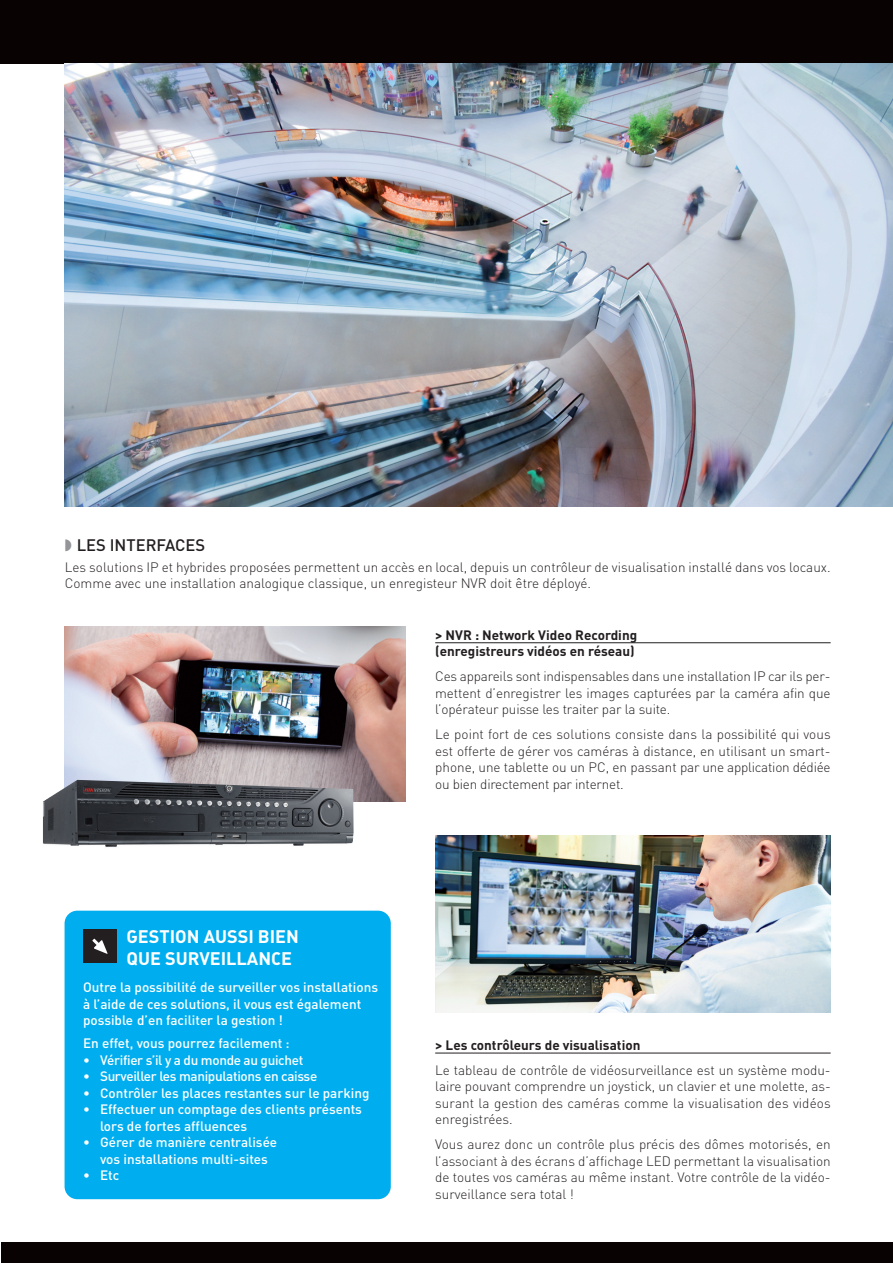
<style>
.page{position:relative;width:893px;height:1263px;background:#fff}
.page>*{position:absolute;margin:0;border:0;box-sizing:border-box;transform-origin:0 0}
.t1{font:700 18px/22.5px "DIN";color:#fff}
.t2{font:500 16.5px "DIN";color:#231f20}
.t3{font:300 13.5px/16.5px "DIN";color:#231f20;text-align:justify}
.t4{font:500 13.5px/16.5px "DIN";color:#fff}
.t5{font:700 13.5px/16.5px "DIN";color:#231f20}
.t6{font:500 13.5px "DIN";letter-spacing:-.025em;color:#fff}
</style>
<div class="page">
<div style="left:1px;top:1242px;width:892px;height:21px;background:#080302"></div>
<div style="left:0;top:0;width:893px;height:64px;background:#080302"></div>
<hr style="left:435px;top:642px;width:396px;height:1px;background:#231f20">
<hr style="left:435px;top:1053px;width:396px;height:1px;background:#231f20">
<div style="left:65px;top:911px;width:326px;height:288px;background:#00aeef;border-radius:13px"></div>
<div style="left:83px;top:930px;width:34px;height:33px;background:#231f20"></div>
<svg style="left:92px;top:939px;width:16px;height:15px"></svg>
<img style="left:64px;top:626px;width:341px;height:175px">
<img style="left:65px;top:64px;width:828px;height:442px">
<img style="left:43px;top:783px;width:311px;height:64px">
<img style="left:435px;top:836px;width:396px;height:177px">
<p class="t2" style="left:77px;top:535px;width:130px">LES INTERFACES</p>
<p class="t3" style="left:65px;top:558px;width:767px">Les solutions IP et hybrides proposées permettent un accès en local, depuis un contrôleur de visualisation installé dans vos locaux.<br>Comme avec une installation analogique classique, un enregisteur NVR doit être déployé.</p>
<p class="t5" style="left:435px;top:626px;width:203px">&gt; NVR : Network Video Recording (enregistreurs vidéos en réseau)</p>
<p class="t3" style="left:435px;top:668px;width:397px">Ces appareils sont indispensables dans une installation IP car ils per&shy;mettent d’enregistrer les images capturées par la caméra afin que l’opérateur puisse les traiter par la suite.</p>
<p class="t3" style="left:435px;top:726px;width:397px">Le point fort de ces solutions consiste dans la possibilité qui vous est offerte de gérer vos caméras à distance, en utilisant un smart&shy;phone, une tablette ou un PC, en passant par une application dédiée ou bien directement par internet.</p>
<h1 class="t1" style="left:126px;top:924px;width:174px">GESTION AUSSI BIEN<br>QUE SURVEILLANCE</h1>
<p class="t4" style="left:83px;top:979px;width:297px">Outre la possibilité de surveiller vos installations à l’aide de ces solutions, il vous est également possible d’en faciliter la gestion !</p>
<p class="t4" style="left:83px;top:1035px;width:208px">En effet, vous pourrez facilement :</p>
<p class="t6" style="left:83px;top:1052px;width:222px">• Vérifier s’il y a du monde au guichet</p>
<p class="t6" style="left:83px;top:1068px;width:236px">• Surveiller les manipulations en caisse</p>
<p class="t4" style="left:83px;top:1084px;width:288px">• Contrôler les places restantes sur le parking</p>
<p class="t4" style="left:100px;top:1101px;width:263px;text-indent:-17px">• Effectuer un comptage des clients présents lors de fortes affluences</p>
<p class="t4" style="left:83px;top:1134px;width:196px;text-align:center">• Gérer de manière centralisée vos installations multi-sites</p>
<p class="t4" style="left:83px;top:1167px;width:38px">• Etc</p>
<p class="t5" style="left:435px;top:1036px;width:207px">&gt; Les contrôleurs de visualisation</p>
<p class="t3" style="left:435px;top:1061px;width:397px">Le tableau de contrôle de vidéosurveillance est un système modu&shy;laire pouvant comprendre un joystick, un clavier et une molette, as&shy;surant la gestion des caméras comme la visualisation des vidéos enregistrées.</p>
<p class="t3" style="left:435px;top:1136px;width:397px">Vous aurez donc un contrôle plus précis des dômes motorisés, en l’associant à des écrans d’affichage LED permettant la visualisation de toutes vos caméras au même instant. Votre contrôle de la vidéo&shy;surveillance sera total !</p>
</div>
